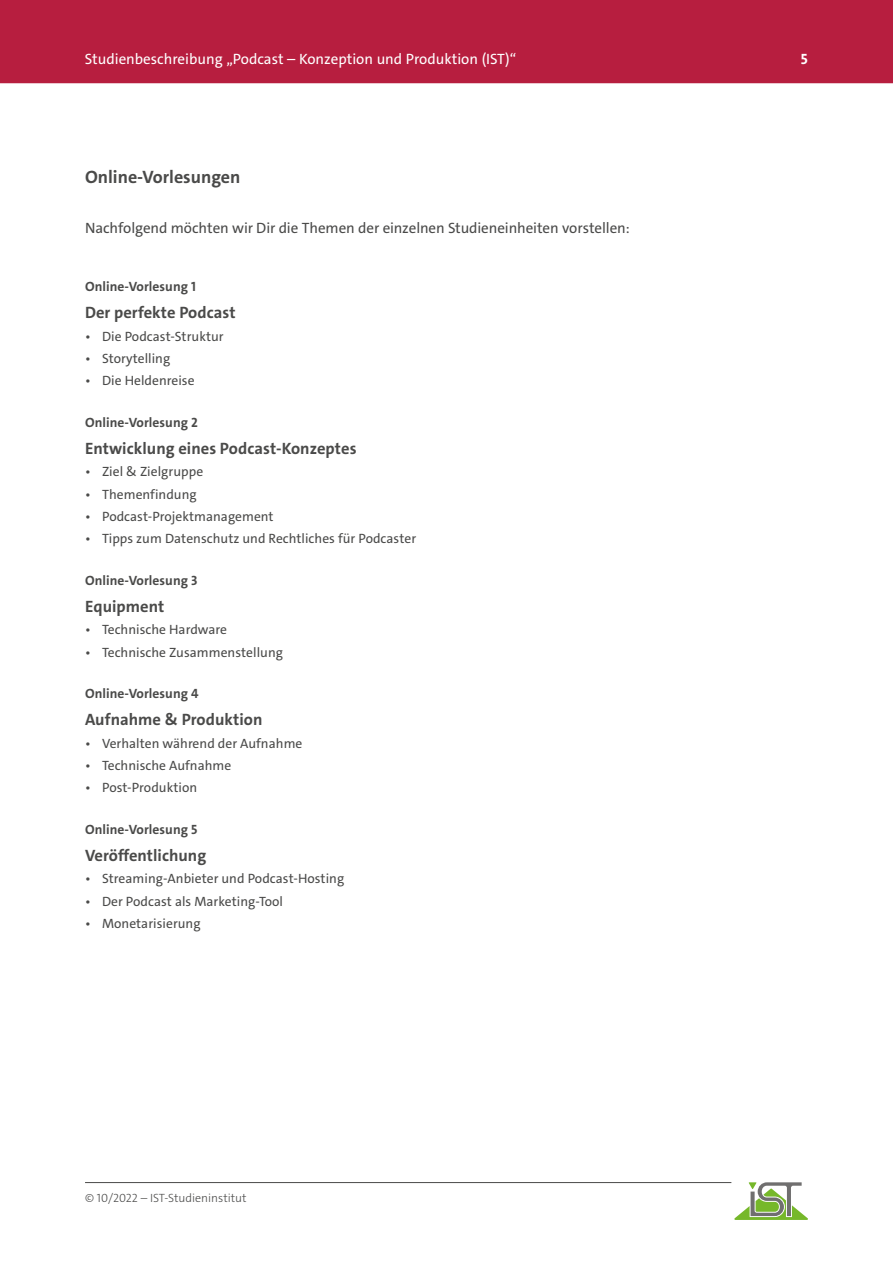
<style>
.page{position:relative;width:893px;height:1263px;background:#fff}
.page>*{position:absolute;margin:0;border:0;box-sizing:border-box;transform-origin:0 0}
.t1{font:700 18px "The Sans C4 s";color:#4a4a49}
.t2{font:700 16.5px "The Sans C4 s";letter-spacing:.005em;color:#4a4a49}
.t3{font:15px "The Sans C4 s";letter-spacing:-.005em;color:#4a4a49}
.t4{font:15px "The Sans C4 s";color:#fff}
.t5{font:700 15px "The Sans C4 s";color:#fff}
.t6{font:13.5px "The Sans C4 s";letter-spacing:.005em;color:#4a4a49}
.t7{font:700 13.5px "The Sans C4 s";letter-spacing:.005em;color:#4a4a49}
.t8{font:300 12px "The Sans C4 s";color:#4a4a49}
</style>
<div class="page">
<hr style="left:85px;top:1182px;width:646px;height:1px;background:#4a4a49">
<svg style="left:734px;top:1182px;width:74px;height:38px"></svg>
<div style="left:0;top:0;width:893px;height:83px;background:#b71e3f"></div>
<p class="t4" style="left:85px;top:49px;width:433px">Studienbeschreibung „Podcast – Konzeption und Produktion (IST)“</p>
<p class="t5" style="left:801px;top:49px;width:8px">5</p>
<h1 class="t1" style="left:85px;top:166px;width:157px">Online-Vorlesungen</h1>
<p class="t3" style="left:85px;top:218px;width:546px">Nachfolgend möchten wir Dir die Themen der einzelnen Studieneinheiten vorstellen:</p>
<p class="t7" style="left:85px;top:278px;width:112px">Online-Vorlesung 1</p>
<p class="t2" style="left:85px;top:302px;width:152px">Der perfekte Podcast</p>
<p class="t6" style="left:85px;top:327px;width:140px">• Die Podcast-Struktur</p>
<p class="t6" style="left:85px;top:350px;width:87px">• Storytelling</p>
<p class="t6" style="left:85px;top:372px;width:111px">• Die Heldenreise</p>
<p class="t7" style="left:85px;top:414px;width:114px">Online-Vorlesung 2</p>
<p class="t2" style="left:85px;top:438px;width:273px">Entwicklung eines Podcast-Konzeptes</p>
<p class="t6" style="left:85px;top:463px;width:120px">• Ziel &amp; Zielgruppe</p>
<p class="t6" style="left:85px;top:485px;width:113px">• Themenfindung</p>
<p class="t6" style="left:85px;top:508px;width:190px">• Podcast-Projektmanagement</p>
<p class="t6" style="left:85px;top:530px;width:333px">• Tipps zum Datenschutz und Rechtliches für Podcaster</p>
<p class="t7" style="left:85px;top:572px;width:114px">Online-Vorlesung 3</p>
<p class="t2" style="left:85px;top:596px;width:81px">Equipment</p>
<p class="t6" style="left:85px;top:621px;width:144px">• Technische Hardware</p>
<p class="t6" style="left:85px;top:643px;width:200px">• Technische Zusammenstellung</p>
<p class="t7" style="left:85px;top:685px;width:115px">Online-Vorlesung 4</p>
<p class="t2" style="left:85px;top:709px;width:179px">Aufnahme &amp; Produktion</p>
<p class="t6" style="left:85px;top:734px;width:219px">• Verhalten während der Aufnahme</p>
<p class="t6" style="left:85px;top:757px;width:148px">• Technische Aufnahme</p>
<p class="t6" style="left:85px;top:779px;width:114px">• Post-Produktion</p>
<p class="t7" style="left:85px;top:821px;width:114px">Online-Vorlesung 5</p>
<p class="t2" style="left:85px;top:845px;width:123px">Veröffentlichung</p>
<p class="t6" style="left:85px;top:870px;width:261px">• Streaming-Anbieter und Podcast-Hosting</p>
<p class="t6" style="left:85px;top:892px;width:200px">• Der Podcast als Marketing-Tool</p>
<p class="t6" style="left:85px;top:915px;width:117px">• Monetarisierung</p>
<p class="t8" style="left:85px;top:1190px;width:163px">© 10/2022 – IST-Studieninstitut</p>
</div>
